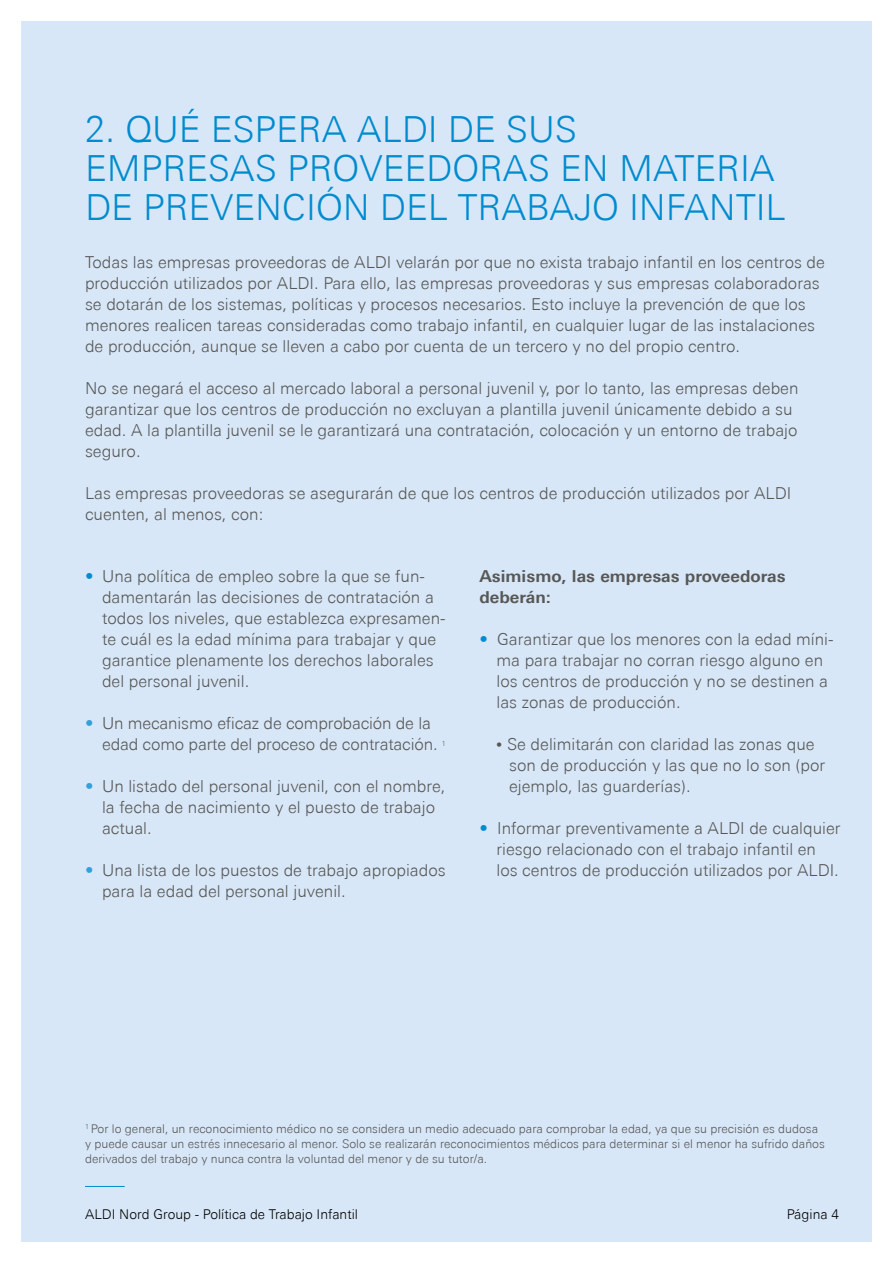
<style>
.page{position:relative;width:893px;height:1263px;background:#fff}
.page>*{position:absolute;margin:0;border:0;box-sizing:border-box;transform-origin:0 0}
.t1{font:300 36px/39px "Univers Next Pro";color:#008bcf}
.t2{font:300 16.5px/21px "Univers Next Pro";color:#575756}
.t3{font:700 16.5px/21px "Univers Next Pro";color:#575756}
.t4{font:300 13.5px "Univers Next Pro";color:#000}
.t5{font:300 12px/15px "Univers Next Pro";color:#575756}
.t6{font:300 7.05px "Univers Next Pro";color:#575756}
.s1{color:#008bcf}
.s2{color:#34a0da}
.s3{font-size:12px}
</style>
<div class="page">
<div style="left:21px;top:21px;width:851px;height:1221px;background:#d8e7f7"></div>
<hr style="left:85px;top:1186px;width:40px;height:1px;background:#008bcf">
<h1 class="t1" style="left:85px;top:109px;width:702px">2. QUÉ ESPERA ALDI DE SUS<br>EMPRESAS PROVEEDORAS EN MATERIA<br>DE PREVENCIÓN DEL TRABAJO INFANTIL</h1>
<p class="t2" style="left:85px;top:251px;width:741px">Todas las empresas proveedoras de ALDI velarán por que no exista trabajo infantil en los centros de producción utilizados por ALDI. Para ello, las empresas proveedoras y sus empresas colaboradoras se dotarán de los sistemas, políticas y procesos necesarios. Esto incluye la prevención de que los menores realicen tareas consideradas como trabajo infantil, en cualquier lugar de las instalaciones de producción, aunque se lleven a cabo por cuenta de un tercero y no del propio centro.</p>
<p class="t2" style="left:85px;top:377px;width:715px">No se negará el acceso al mercado laboral a personal juvenil y, por lo tanto, las empresas deben garantizar que los centros de producción no excluyan a plantilla juvenil únicamente debido a su edad. A la plantilla juvenil se le garantizará una contratación, colocación y un entorno de trabajo seguro.</p>
<p class="t2" style="left:85px;top:482px;width:708px">Las empresas proveedoras se asegurarán de que los centros de producción utilizados por ALDI cuenten, al menos, con:</p>
<p class="t2" style="left:102px;top:566px;width:345px;text-indent:-17px"><span class="s1">•</span> Una política de empleo sobre la que se fun&shy;damentarán las decisiones de contratación a todos los niveles, que establezca expresamen&shy;te cuál es la edad mínima para trabajar y que garantice plenamente los derechos laborales del personal juvenil.</p>
<p class="t2" style="left:102px;top:713px;width:337px;text-indent:-17px"><span class="s2">•</span> Un mecanismo eficaz de comprobación de la edad como parte del proceso de contratación.</p>
<p class="t6" style="left:442px;top:740px;width:5px">1</p>
<p class="t2" style="left:102px;top:776px;width:345px;text-indent:-17px"><span class="s2">•</span> Un listado del personal juvenil, con el nombre, la fecha de nacimiento y el puesto de trabajo actual.</p>
<p class="t2" style="left:102px;top:860px;width:345px;text-indent:-17px"><span class="s2">•</span> Una lista de los puestos de trabajo apropiados para la edad del personal juvenil.</p>
<p class="t3" style="left:479px;top:566px;width:308px">Asimismo, las empresas proveedoras deberán:</p>
<p class="t2" style="left:496px;top:629px;width:339px;text-indent:-17px"><span class="s1">•</span> Garantizar que los menores con la edad míni&shy;ma para trabajar no corran riesgo alguno en los centros de producción y no se destinen a las zonas de producción.</p>
<p class="t2" style="left:509px;top:734px;width:317px;text-indent:-13px"><span class="s3">•</span> Se delimitarán con claridad las zonas que son de producción y las que no lo son (por ejemplo, las guarderías).</p>
<p class="t2" style="left:496px;top:818px;width:346px;text-indent:-17px"><span class="s1">•</span> Informar preventivamente a ALDI de cualquier riesgo relacionado con el trabajo infantil en los centros de producción utilizados por ALDI.</p>
<p class="t5" style="left:85px;top:1121px;width:741px"><sup>1</sup> Por lo general, un reconocimiento médico no se considera un medio adecuado para comprobar la edad, ya que su precisión es dudosa y puede causar un estrés innecesario al menor. Solo se realizarán reconocimientos médicos para determinar si el menor ha sufrido daños derivados del trabajo y nunca contra la voluntad del menor y de su tutor/a.</p>
<p class="t4" style="left:85px;top:1206px;width:356px">International Buying Policy for Cotton | As of January 2020</p>
<p class="t4" style="left:787px;top:1206px;width:42px">Página</p>
<p class="t4" style="left:85px;top:1206px;width:275px">ALDI Nord Gro p - Polít a de Trabajo Infantil</p>
<p class="t4" style="left:797px;top:1206px;width:43px">Seite 4</p>
</div>
